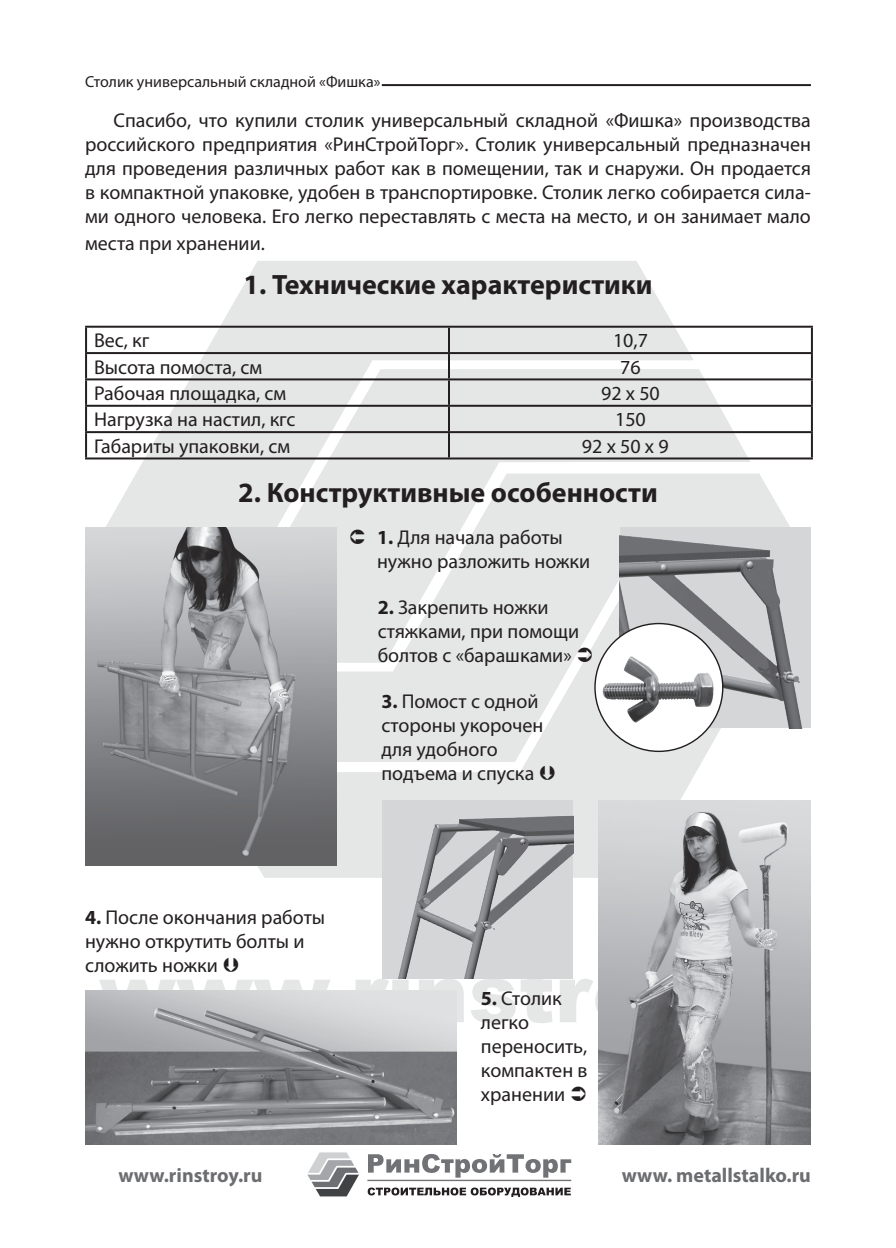
<style>
.page{position:relative;width:896px;height:1248px;background:#fff}
.page>*{position:absolute;margin:0;border:0;box-sizing:border-box;transform-origin:0 0}
.Zag{font:700 28px "Myriad Pro";color:#231f20}
.Text{font:20px/24px "Myriad Pro";color:#231f20;text-align:justify}
.Text-1{font:20px/24px "Myriad Pro";color:#231f20}
.t1{font:700 20px "Myriad Pro";color:#6c6d70}
.t2{font:16px "Myriad Pro";color:#231f20}
.s1{font-weight:700}
</style>
<div class="page">
<svg style="left:85px;top:261px;width:608px;height:199px;fill:#e5e6e6"></svg>
<svg style="left:86px;top:369px;width:664px;height:158px;fill:#e5e6e6"></svg>
<div style="left:144px;top:473px;width:646px;height:99px;background:#e5e6e6"></div>
<svg style="left:203px;top:572px;width:600px;height:305px;fill:#e5e6e6"></svg>
<svg style="left:99px;top:980px;width:231px;height:10px"></svg>
<svg style="left:356px;top:978px;width:52px;height:12px"></svg>
<svg style="left:419px;top:978px;width:45px;height:44px"></svg>
<svg style="left:470px;top:978px;width:45px;height:45px"></svg>
<svg style="left:521px;top:978px;width:31px;height:45px"></svg>
<svg style="left:560px;top:978px;width:38px;height:44px"></svg>
<hr style="left:382px;top:84px;width:429px;height:2px;background:#231f20">
<svg style="left:307px;top:1152px;width:265px;height:45px"></svg>
<img style="left:382px;top:800px;width:191px;height:178px">
<img style="left:620px;top:527px;width:191px;height:201px">
<hr style="left:85px;top:326px;width:364px;height:2px;background:#231f20">
<hr style="left:85px;top:328px;width:2px;height:24px;background:#231f20">
<hr style="left:449px;top:326px;width:364px;height:2px;background:#231f20">
<hr style="left:448px;top:328px;width:2px;height:24px;background:#231f20">
<hr style="left:811px;top:328px;width:2px;height:24px;background:#231f20">
<hr style="left:85px;top:352px;width:364px;height:2px;background:#231f20">
<hr style="left:85px;top:354px;width:2px;height:24px;background:#231f20">
<hr style="left:449px;top:352px;width:364px;height:2px;background:#231f20">
<hr style="left:448px;top:354px;width:2px;height:24px;background:#231f20">
<hr style="left:811px;top:354px;width:2px;height:24px;background:#231f20">
<hr style="left:85px;top:378px;width:364px;height:2px;background:#231f20">
<hr style="left:85px;top:380px;width:2px;height:25px;background:#231f20">
<hr style="left:449px;top:378px;width:364px;height:2px;background:#231f20">
<hr style="left:448px;top:380px;width:2px;height:25px;background:#231f20">
<hr style="left:811px;top:380px;width:2px;height:25px;background:#231f20">
<hr style="left:85px;top:405px;width:364px;height:2px;background:#231f20">
<hr style="left:85px;top:407px;width:2px;height:24px;background:#231f20">
<hr style="left:449px;top:405px;width:364px;height:2px;background:#231f20">
<hr style="left:448px;top:407px;width:2px;height:24px;background:#231f20">
<hr style="left:811px;top:407px;width:2px;height:24px;background:#231f20">
<hr style="left:85px;top:431px;width:364px;height:2px;background:#231f20">
<hr style="left:85px;top:433px;width:2px;height:24px;background:#231f20">
<hr style="left:449px;top:431px;width:364px;height:2px;background:#231f20">
<hr style="left:448px;top:433px;width:2px;height:24px;background:#231f20">
<hr style="left:811px;top:433px;width:2px;height:24px;background:#231f20">
<hr style="left:85px;top:457px;width:364px;height:2px;background:#231f20">
<hr style="left:449px;top:457px;width:364px;height:2px;background:#231f20">
<img style="left:598px;top:800px;width:213px;height:344px">
<img style="left:85px;top:990px;width:371px;height:154px">
<img style="left:85px;top:527px;width:252px;height:338px">
<div style="left:595px;top:623px;width:128px;height:128px;background:#fff;border-radius:50%"></div>
<img style="left:595px;top:649px;width:123px;height:80px">
<svg style="left:350px;top:529px;width:14px;height:15px"></svg>
<svg style="left:540px;top:766px;width:15px;height:14px"></svg>
<svg style="left:578px;top:647px;width:14px;height:15px"></svg>
<p class="t2" style="left:85px;top:73px;width:297px">Столик универсальный складной «Фишка»</p>
<p class="Text" style="left:85px;top:109px;width:727px;text-indent:28px">Спасибо, что купили столик универсальный складной «Фишка» производства российского предприятия «РинСтройТорг». Столик универсальный предназначен для проведения различных работ как в помещении, так и снаружи. Он продается в компактной упаковке, удобен в транспортировке. Столик легко собирается сила&shy;ми одного человека. Его легко переставлять с места на место, и он занимает мало</p>
<p class="Text" style="left:85px;top:231px;width:181px">места при хранении.</p>
<p class="Zag" style="left:243px;top:269px;width:410px">1. Технические характеристики</p>
<p class="Text" style="left:94px;top:329px;width:57px">Вес, кг</p>
<p class="Text" style="left:613px;top:329px;width:36px">10,7</p>
<p class="Text" style="left:94px;top:355px;width:170px">Высота помоста, см</p>
<p class="Text" style="left:620px;top:355px;width:22px">76</p>
<p class="Text" style="left:94px;top:382px;width:194px">Рабочая площадка, см</p>
<p class="Text" style="left:601px;top:381px;width:60px">92 х 50</p>
<p class="Text" style="left:94px;top:408px;width:203px">Нагрузка на настил, кгс</p>
<p class="Text" style="left:615px;top:408px;width:32px">150</p>
<p class="Text" style="left:94px;top:434px;width:198px">Габариты упаковки, см</p>
<p class="Text" style="left:582px;top:434px;width:88px">92 х 50 х 9</p>
<p class="Zag" style="left:238px;top:477px;width:421px">2. Конструктивные особенности</p>
<p class="Text-1" style="left:377px;top:526px;width:215px"><span class="s1">1.</span> Для начала работы нужно разложить ножки</p>
<p class="Text-1" style="left:378px;top:595px;width:203px"><span class="s1">2.</span> Закрепить ножки стяжками, при помощи болтов с «барашками»</p>
<p class="Text-1" style="left:85px;top:905px;width:241px"><span class="s1">4.</span> После окончания работы нужно открутить болты и сложить ножки</p>
<p class="Text-1" style="left:381px;top:689px;width:164px"><span class="s1">3.</span> Помост с одной стороны укорочен для удобного подъема и спуска</p>
<p class="Text-1" style="left:481px;top:986px;width:108px"><span class="s1">5.</span> Столик легко переносить, компактен в хранении</p>
<p class="t1" style="left:118px;top:1163px;width:146px">www.rinstroy.ru</p>
<p class="t1" style="left:622px;top:1163px;width:191px">www. metallstalko.ru</p>
</div>
